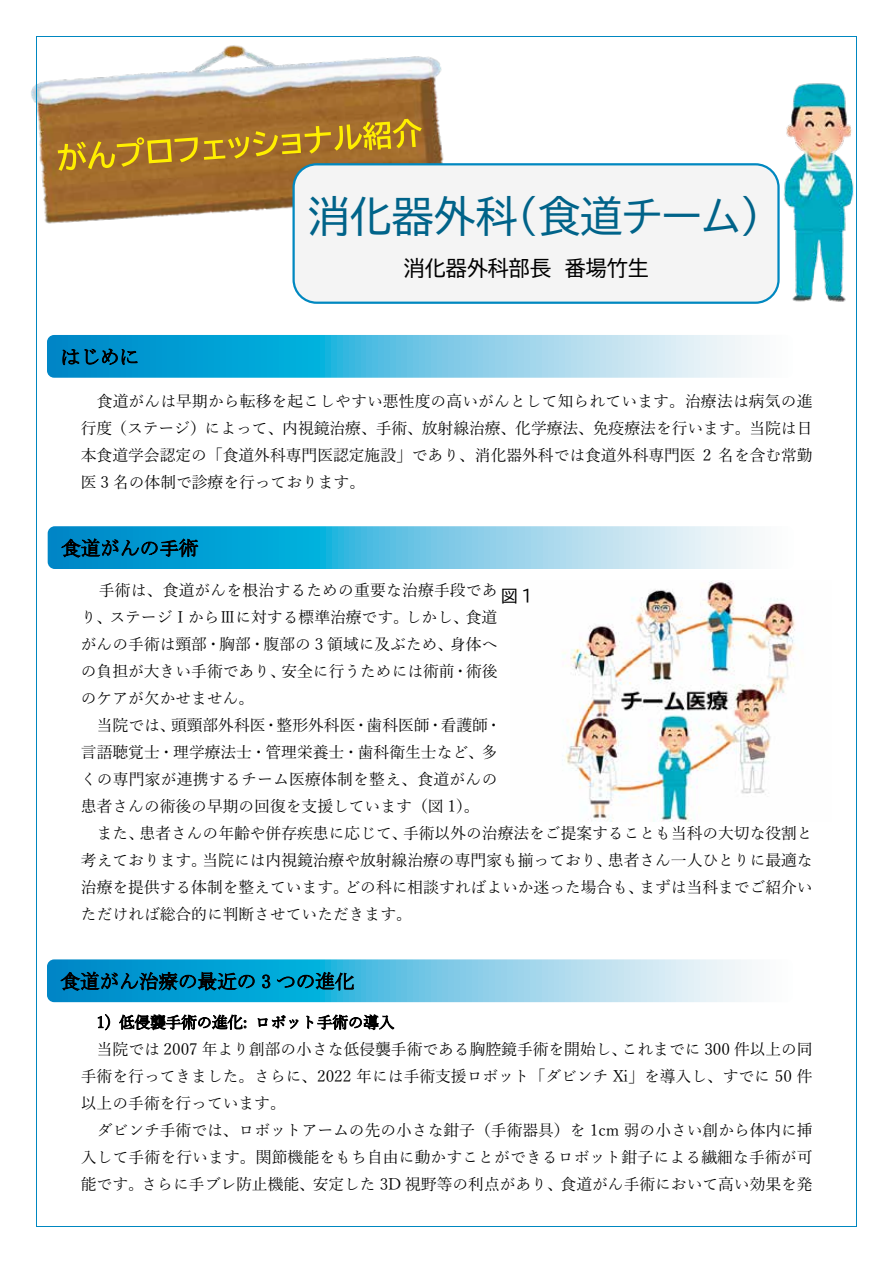
<style>
.page{position:relative;width:893px;height:1263px;background:#fff}
.page>*{position:absolute;margin:0;border:0;box-sizing:border-box;transform-origin:0 0}
.t1{font:42px "BIZ UDP Gothic";color:#006389}
.t2{font:21px "BIZ UDP Gothic";color:#000}
.t3{font:19.5px "MS Mincho";letter-spacing:.01em;color:#000}
.t4{font:16.65px "BIZ UDP Gothic";color:#000}
.t5{font:15.9px/27px "Yu Mincho";color:#000;text-align:justify}
.t6{font:15.9px "Yu Mincho";letter-spacing:-.025em;color:#000}
</style>
<div class="page">
<svg style="left:47px;top:335px;width:705px;height:43px;background:#61c0e2"></svg>
<svg style="left:48px;top:526px;width:705px;height:43px;background:#61c0e2"></svg>
<svg style="left:47px;top:959px;width:705px;height:43px;background:#61c0e2"></svg>
<img style="left:31px;top:45px;width:413px;height:179px">
<div style="left:292px;top:163px;width:488px;height:141px;background:#f4f4f4;border:2px solid #0088c0;border-radius:23px"></div>
<img style="left:46px;top:104px;width:387px;height:82px">
<svg style="left:58px;top:119px;width:364px;height:52px;background:#af832f"></svg>
<img style="left:299px;top:175px;width:134px;height:11px">
<img style="left:753px;top:83px;width:101px;height:221px">
<img style="left:562px;top:580px;width:234px;height:241px">
<hr style="left:37px;top:36px;width:819px;height:1px;background:#0087c0">
<hr style="left:36px;top:37px;width:1px;height:1189px;background:#0087c0">
<hr style="left:856px;top:37px;width:1px;height:1189px;background:#0087c0">
<hr style="left:37px;top:1226px;width:819px;height:1px;background:#0087c0">
<p class="t3" style="left:61px;top:347px;width:80px">はじめに</p>
<h1 class="t1" style="left:308px;top:195px;width:454px">消化器外科(食道チーム)</h1>
<h2 class="t2" style="left:404px;top:257px;width:247px">消化器外科部長 番場竹生</h2>
<p class="t5" style="left:81px;top:386px;width:733px;text-indent:16px">食道がんは早期から転移を起こしやすい悪性度の高いがんとして知られています。治療法は病気の進行度（ステージ）によって、内視鏡治療、手術、放射線治療、化学療法、免疫療法を行います。当院は日本食道学会認定の「食道外科専門医認定施設」であり、消化器外科では食道外科専門医 2 名を含む常勤医 3 名の体制で診療を行っております。</p>
<p class="t3" style="left:61px;top:538px;width:138px">食道がんの手術</p>
<p class="t5" style="left:81px;top:575px;width:418px;text-indent:18px">手術は、食道がんを根治するための重要な治療手段であり、ステージⅠからⅢに対する標準治療です。しかし、食道がんの手術は頸部・胸部・腹部の 3 領域に及ぶため、身体への負担が大きい手術であり、安全に行うためには術前・術後のケアが欠かせません。</p>
<p class="t5" style="left:81px;top:710px;width:422px;text-align:left;text-indent:16px">当院では、頭頸部外科医・整形外科医・歯科医師・看護師・言語聴覚士・理学療法士・管理栄養士・歯科衛生士など、多くの専門家が連携するチーム医療体制を整え、食道がんの患者さんの術後の早期の回復を支援しています（図 1）。</p>
<p class="t5" style="left:81px;top:818px;width:733px;text-indent:16px">また、患者さんの年齢や併存疾患に応じて、手術以外の治療法をご提案することも当科の大切な役割と考えております。当院には内視鏡治療や放射線治療の専門家も揃っており、患者さん一人ひとりに最適な治療を提供する体制を整えています。どの科に相談すればよいか迷った場合も、まずは当科までご紹介いただければ総合的に判断させていただきます。</p>
<p class="t4" style="left:501px;top:587px;width:33px">図1</p>
<p class="t3" style="left:61px;top:971px;width:295px">食道がん治療の最近の 3 つの進化</p>
<p class="t6" style="left:96px;top:1008px;width:300px">1) 低侵襲手術の進化: ロボット手術の導入</p>
<p class="t5" style="left:97px;top:1034px;width:717px">当院では 2007 年より創部の小さな低侵襲手術である胸腔鏡手術を開始し、これまでに 300 件以上の同</p>
<p class="t5" style="left:81px;top:1061px;width:733px">手術を行ってきました。さらに、2022 年には手術支援ロボット「ダビンチ Xi」を導入し、すでに 50 件</p>
<p class="t5" style="left:81px;top:1088px;width:207px">以上の手術を行っています。</p>
<p class="t5" style="left:97px;top:1115px;width:717px">ダビンチ手術では、ロボットアームの先の小さな鉗子（手術器具）を 1cm 弱の小さい創から体内に挿</p>
<p class="t5" style="left:81px;top:1142px;width:733px">入して手術を行います。関節機能をもち自由に動かすことができるロボット鉗子による繊細な手術が可</p>
<p class="t5" style="left:81px;top:1169px;width:733px">能です。さらに手ブレ防止機能、安定した 3D 視野等の利点があり、食道がん手術において高い効果を発</p>
</div>
